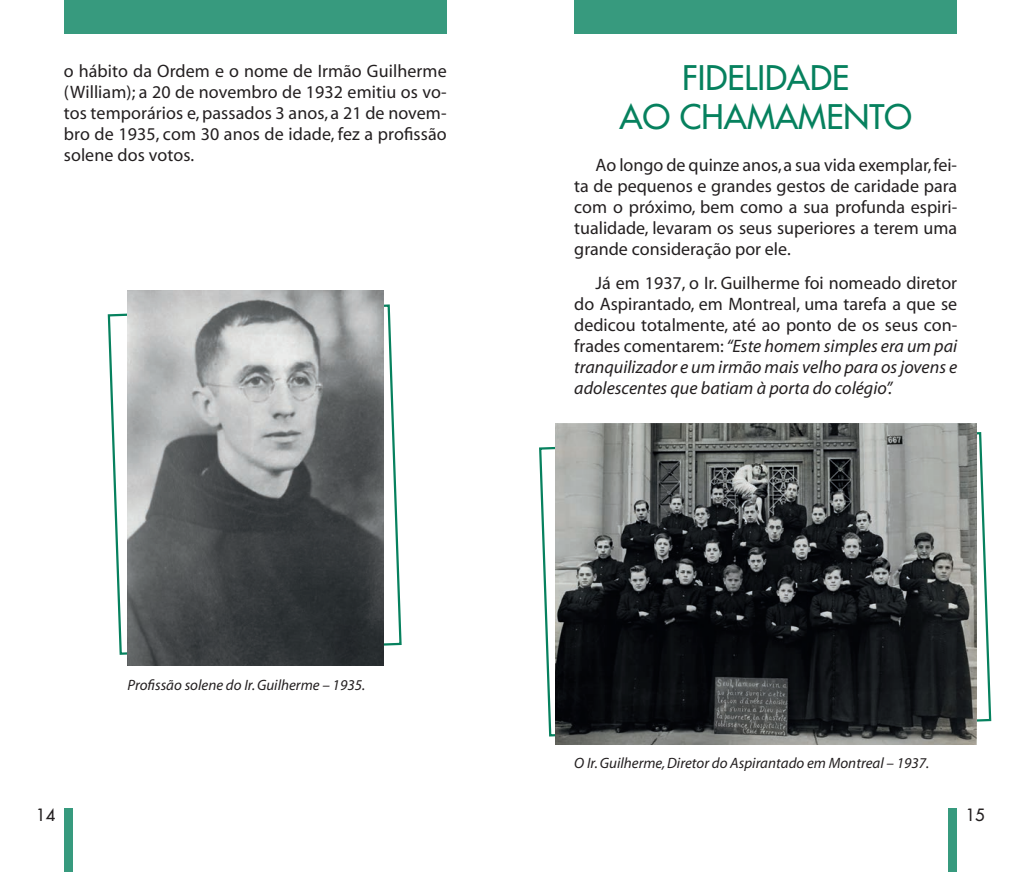
<style>
.page{position:relative;width:1021px;height:872px;background:#fff}
.page>*{position:absolute;margin:0;border:0;box-sizing:border-box;transform-origin:0 0}
.t1{font:33px/39px "Futura";color:#06815e;text-align:center}
.t2{font:18px/21px "Myriad";color:#231f20;text-align:justify}
.t3{font:16.5px "Futura";color:#231f20}
.t4{font:italic 15px "Myriad";color:#231f20}
.s1{font-style:italic}
</style>
<div class="page">
<div style="left:64px;top:808px;width:8px;height:64px;background:#379a7e"></div>
<div style="left:948px;top:808px;width:9px;height:64px;background:#379a7e"></div>
<div style="left:64px;top:0;width:382px;height:34px;background:#379a7e"></div>
<div style="left:574px;top:0;width:383px;height:34px;background:#379a7e"></div>
<svg style="left:107px;top:303px;width:295px;height:353px"></svg>
<img style="left:127px;top:290px;width:256px;height:375px">
<svg style="left:539px;top:431px;width:453px;height:306px"></svg>
<img style="left:555px;top:423px;width:421px;height:321px">
<p class="t2" style="left:64px;top:62px;width:384px">o hábito da Ordem e o nome de Irmão Guilherme (William); a 20 de novembro de 1932 emitiu os vo&shy;tos temporários e, passados 3 anos, a 21 de novem&shy;bro de 1935, com 30 anos de idade, fez a profissão solene dos votos.</p>
<h1 class="t1" style="left:619px;top:58px;width:294px">FIDELIDADE<br>AO CHAMAMENTO</h1>
<p class="t2" style="left:574px;top:155px;width:384px;text-indent:21px">Ao longo de quinze anos, a sua vida exemplar, fei&shy;ta de pequenos e grandes gestos de caridade para com o próximo, bem como a sua profunda espiri&shy;tualidade, levaram os seus superiores a terem uma grande consideração por ele.</p>
<p class="t2" style="left:574px;top:273px;width:384px;text-indent:21px">Já em 1937, o Ir. Guilherme foi nomeado diretor do Aspirantado, em Montreal, uma tarefa a que se dedicou totalmente, até ao ponto de os seus con&shy;frades comentarem: <span class="s1">“Este homem simples era um pai tranquilizador e um irmão mais velho para os jovens e adolescentes que batiam à porta do colégio”.</span></p>
<p class="t4" style="left:128px;top:677px;width:239px">Profissão solene do Ir. Guilherme – 1935.</p>
<p class="t4" style="left:574px;top:756px;width:356px">O Ir. Guilherme, Diretor do Aspirantado em Montreal – 1937.</p>
<p class="t3" style="left:36px;top:804px;width:21px">14</p>
<p class="t3" style="left:965px;top:804px;width:21px">15</p>
</div>
